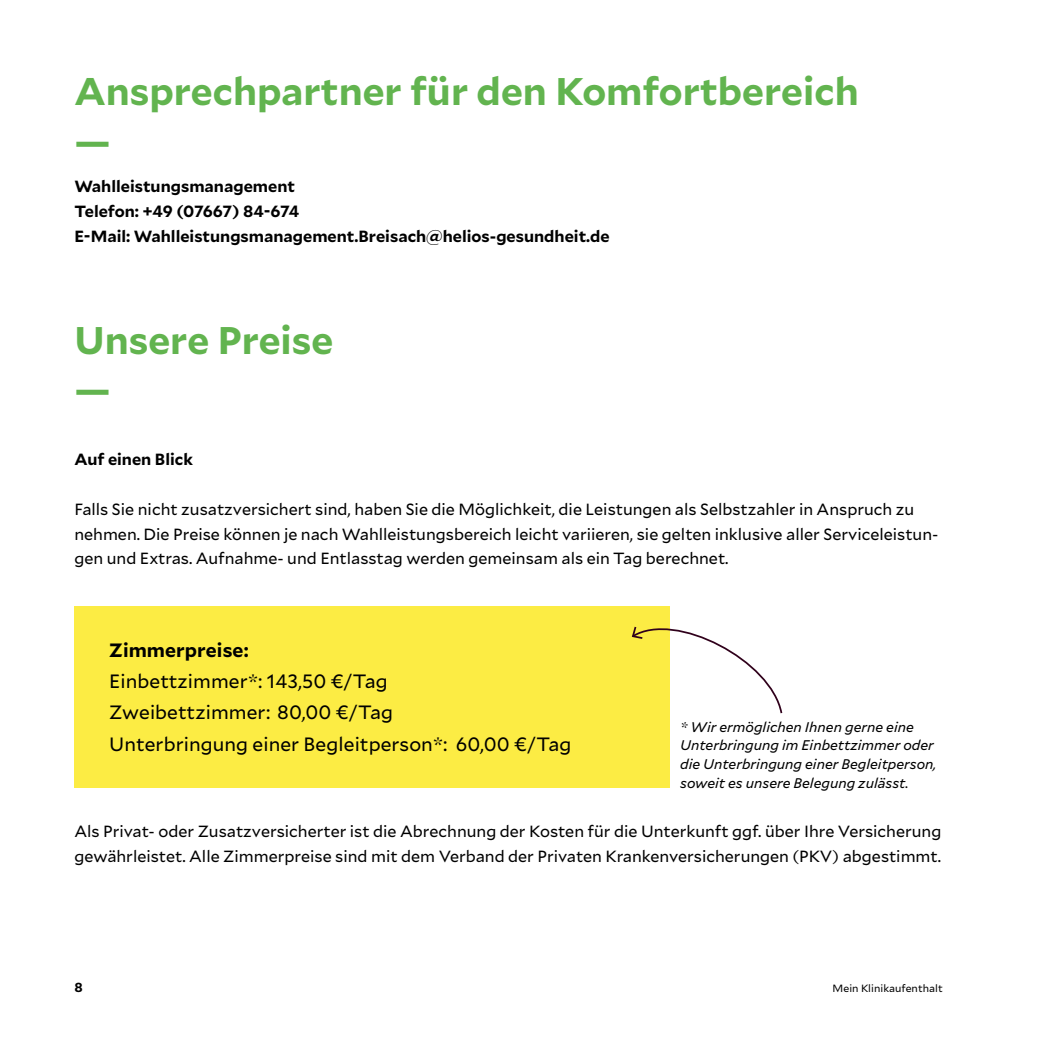
<style>
.page{position:relative;width:1042px;height:1042px;background:#fff}
.page>*{position:absolute;margin:0;border:0;box-sizing:border-box;transform-origin:0 0}
.t1{font:700 38.5px/49.5px "Mallory";color:#62b44f}
.t2{font:19.25px/31px "Mallory";letter-spacing:.005em;color:#000}
.t3{font:700 19.25px "Mallory";letter-spacing:.005em;color:#000}
.t4{font:16.1px/24.8px "Mallory";color:#000}
.t5{font:700 16.1px/24.8px "Mallory";color:#000}
.t6{font:italic 14px/18.6px "Mallory";color:#000}
.t7{font:700 13.12px "Mallory";color:#000}
.t8{font:10.5px "Mallory";letter-spacing:.005em;color:#000}
</style>
<div class="page">
<div style="left:74px;top:606px;width:596px;height:181px;background:#fcec44"></div>
<svg style="left:631px;top:626px;width:152px;height:88px"></svg>
<h1 class="t1" style="left:74px;top:65px;width:786px">Ansprechpartner für den Komfortbereich —</h1>
<p class="t5" style="left:74px;top:173px;width:537px">Wahlleistungsmanagement<br>Telefon: +49 (07667) 84-674<br>E-Mail: Wahlleistungsmanagement.Breisach@helios-gesundheit.de</p>
<h1 class="t1" style="left:74px;top:313px;width:261px">Unsere Preise —</h1>
<p class="t5" style="left:74px;top:446px;width:120px">Auf einen Blick</p>
<p class="t4" style="left:74px;top:496px;width:865px">Falls Sie nicht zusatzversichert sind, haben Sie die Möglichkeit, die Leistungen als Selbstzahler in Anspruch zu nehmen. Die Preise können je nach Wahlleistungsbereich leicht variieren, sie gelten inklusive aller Serviceleistun&shy;gen und Extras. Aufnahme- und Entlasstag werden gemeinsam als ein Tag berechnet.</p>
<p class="t3" style="left:109px;top:636px;width:141px">Zimmerpreise:</p>
<p class="t2" style="left:109px;top:665px;width:464px">Einbettzimmer*: 143,50 €/Tag<br>Zweibettzimmer: 80,00 €/Tag<br>Unterbringung einer Begleitperson*: 60,00 €/Tag</p>
<p class="t6" style="left:680px;top:717px;width:258px">* Wir ermöglichen Ihnen gerne eine Unterbringung im Einbettzimmer oder die Unterbringung einer Begleitperson, soweit es unsere Belegung zulässt.</p>
<p class="t4" style="left:74px;top:818px;width:868px">Als Privat- oder Zusatzversicherter ist die Abrechnung der Kosten für die Unterkunft ggf. über Ihre Versicherung gewährleistet. Alle Zimmerpreise sind mit dem Verband der Privaten Krankenversicherungen (PKV) abgestimmt.</p>
<p class="t7" style="left:74px;top:978px;width:10px">8</p>
<p class="t8" style="left:832px;top:981px;width:112px">Mein Klinikaufenthalt</p>
</div>
